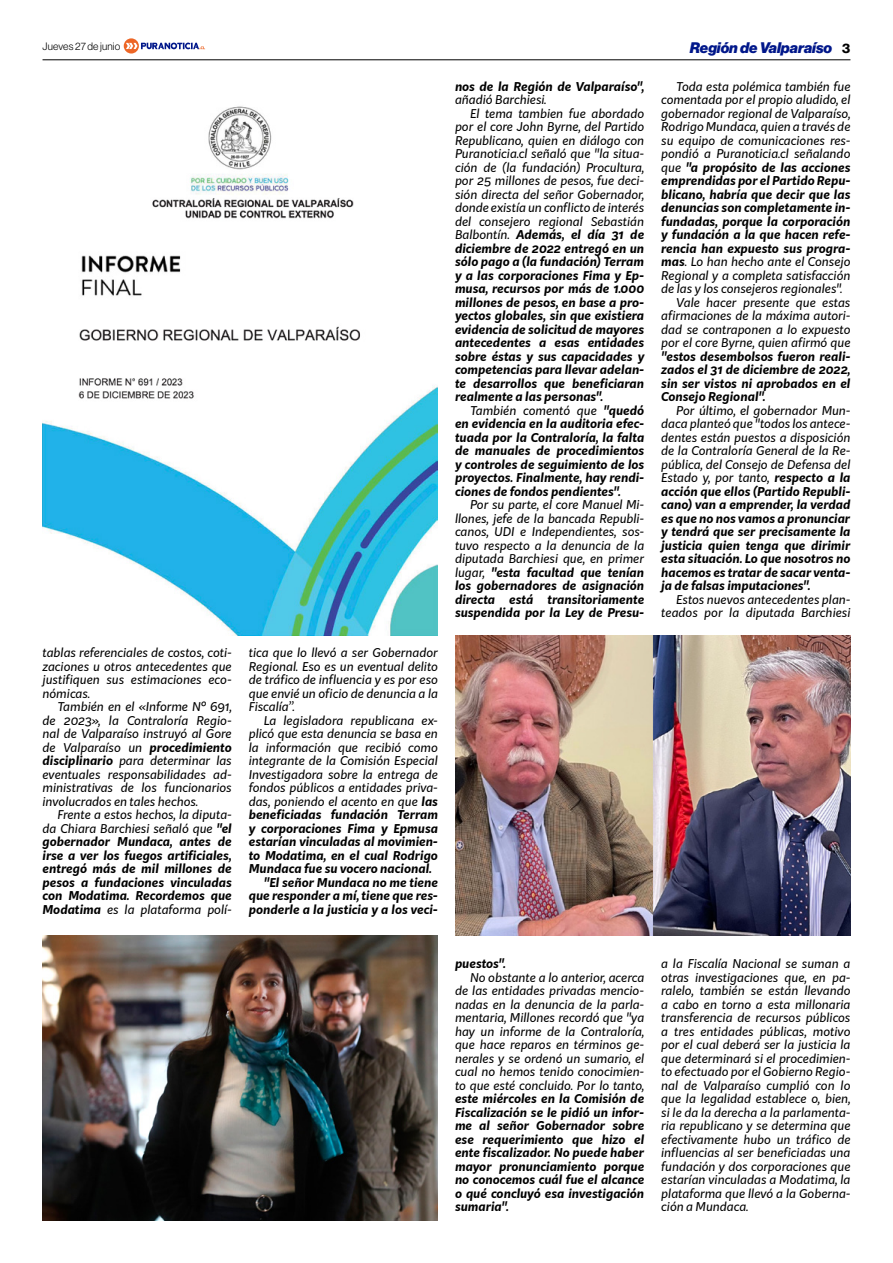
<style>
.page{position:relative;width:893px;height:1263px;background:#fff}
.page>*{position:absolute;margin:0;border:0;box-sizing:border-box;transform-origin:0 0}
.t1{font:15px "N Haas Grotesk DS Pro 96 Blk It";color:#00178a}
.t2{font:italic 12px/13.5px "Kit Sans";color:#000;text-align:justify}
.t3{font:italic 700 12px/13.5px "Kit Sans";color:#000;text-align:justify}
.t4{font:10.5px "N Haas Grotesk DS Pro 45 Lt";letter-spacing:.015em;color:#000}
.s1{font-family:"N Haas Grotesk DS Pro 75 Bd";font-size:13.5px;color:#000}
.s2{font-weight:700}
.s3{font-weight:400}
</style>
<div class="page">
<hr style="left:43px;top:59px;width:807px;height:1px;background:#000">
<svg style="left:124px;top:38px;width:81px;height:16px"></svg>
<img style="left:43px;top:106px;width:395px;height:529px">
<img style="left:43px;top:935px;width:395px;height:285px">
<img style="left:455px;top:635px;width:395px;height:300px">
<p class="t4" style="left:43px;top:40px;width:79px">Jueves 27 de junio</p>
<p class="t1" style="left:690px;top:39px;width:162px">Región de Valparaíso <span class="s1">3</span></p>
<p class="t2" style="left:43px;top:645px;width:191px">tablas referenciales de costos, coti&shy;zaciones u otros antecedentes que justifiquen sus estimaciones eco&shy;nómicas.</p>
<p class="t2" style="left:43px;top:699px;width:191px;text-indent:15px">También en el «Informe Nº 691, de 2023», la Contraloría Regio&shy;nal de Valparaíso instruyó al Gore de Valparaíso un <span class="s2">procedimiento disciplinario</span> para determinar las eventuales responsabilidades ad&shy;ministrativas de los funcionarios involucrados en tales hechos.</p>
<p class="t3" style="left:43px;top:807px;width:191px;text-indent:15px"><span class="s3">Frente a estos hechos, la diputa&shy;da Chiara Barchiesi señaló que</span> "el gobernador Mundaca, antes de irse a ver los fuegos artificiales, entregó más de mil millones de pesos a fundaciones vinculadas con Modatima. Recordemos que Modatima <span class="s3">es la plataforma polí-</span></p>
<p class="t2" style="left:249px;top:645px;width:191px">tica que lo llevó a ser Gobernador Regional. Eso es un eventual delito de tráfico de influencia y es por eso que envié un oficio de denuncia a la Fiscalía”.</p>
<p class="t2" style="left:264px;top:713px;width:176px">La legisladora republicana ex-</p>
<p class="t2" style="left:249px;top:726px;width:191px">plicó que esta denuncia se basa en</p>
<p class="t2" style="left:249px;top:740px;width:191px">la información que recibió como</p>
<p class="t2" style="left:249px;top:753px;width:191px">integrante de la Comisión Especial</p>
<p class="t2" style="left:249px;top:767px;width:191px">Investigadora sobre la entrega de</p>
<p class="t2" style="left:249px;top:780px;width:191px">fondos públicos a entidades priva-</p>
<p class="t2" style="left:249px;top:794px;width:191px">das, poniendo el acento en que <span class="s2">las</span></p>
<p class="t3" style="left:249px;top:807px;width:191px">beneficiadas fundación Terram</p>
<p class="t3" style="left:249px;top:820px;width:191px">y corporaciones Fima y Epmusa</p>
<p class="t3" style="left:249px;top:834px;width:191px">estarían vinculadas al movimien-</p>
<p class="t3" style="left:249px;top:847px;width:191px">to Modatima, en el cual Rodrigo</p>
<p class="t3" style="left:249px;top:861px;width:185px">Mundaca fue su vocero nacional.</p>
<p class="t3" style="left:264px;top:874px;width:176px">"El señor Mundaca no me tiene</p>
<p class="t3" style="left:249px;top:888px;width:191px">que responder a mí, tiene que res-</p>
<p class="t3" style="left:249px;top:901px;width:191px">ponderle a la justicia y a los veci-</p>
<p class="t3" style="left:455px;top:79px;width:191px">nos de la Región de Valparaíso",</p>
<p class="t2" style="left:455px;top:92px;width:93px">añadió Barchiesi.</p>
<p class="t2" style="left:470px;top:106px;width:176px">El tema tambien fue abordado</p>
<p class="t2" style="left:455px;top:119px;width:191px">por el core John Byrne, del Partido</p>
<p class="t2" style="left:455px;top:133px;width:191px">Republicano, quien en diálogo con</p>
<p class="t2" style="left:455px;top:146px;width:191px">Puranoticia.cl señaló que "la situa-</p>
<p class="t2" style="left:455px;top:160px;width:191px">ción de (la fundación) Procultura,</p>
<p class="t2" style="left:455px;top:173px;width:191px">por 25 millones de pesos, fue deci-</p>
<p class="t2" style="left:455px;top:187px;width:191px">sión directa del señor Gobernador,</p>
<p class="t2" style="left:455px;top:200px;width:191px">donde existía un conflicto de interés</p>
<p class="t2" style="left:455px;top:214px;width:191px">del consejero regional Sebastián</p>
<p class="t3" style="left:455px;top:227px;width:191px"><span class="s3">Balbontín.</span> Además, el día 31 de</p>
<p class="t3" style="left:455px;top:241px;width:191px">diciembre de 2022 entregó en un</p>
<p class="t3" style="left:455px;top:254px;width:191px">sólo pago a (la fundación) Terram</p>
<p class="t3" style="left:455px;top:268px;width:191px">y a las corporaciones Fima y Ep-</p>
<p class="t3" style="left:455px;top:281px;width:191px">musa, recursos por más de 1.000</p>
<p class="t3" style="left:455px;top:295px;width:191px">millones de pesos, en base a pro-</p>
<p class="t3" style="left:455px;top:308px;width:191px">yectos globales, sin que existiera</p>
<p class="t3" style="left:455px;top:322px;width:191px">evidencia de solicitud de mayores</p>
<p class="t3" style="left:455px;top:335px;width:191px">antecedentes a esas entidades</p>
<p class="t3" style="left:455px;top:349px;width:191px">sobre éstas y sus capacidades y</p>
<p class="t3" style="left:455px;top:362px;width:191px">competencias para llevar adelan-</p>
<p class="t3" style="left:455px;top:376px;width:191px">te desarrollos que beneficiaran</p>
<p class="t3" style="left:455px;top:389px;width:150px">realmente a las personas".</p>
<p class="t2" style="left:470px;top:403px;width:176px">También comentó que <span class="s2">"quedó</span></p>
<p class="t3" style="left:455px;top:416px;width:191px">en evidencia en la auditoria efec-</p>
<p class="t3" style="left:455px;top:430px;width:191px">tuada por la Contraloría, la falta</p>
<p class="t3" style="left:455px;top:443px;width:191px">de manuales de procedimientos</p>
<p class="t3" style="left:455px;top:457px;width:191px">y controles de seguimiento de los</p>
<p class="t3" style="left:455px;top:470px;width:191px">proyectos. Finalmente, hay rendi-</p>
<p class="t3" style="left:455px;top:484px;width:167px">ciones de fondos pendientes".</p>
<p class="t2" style="left:455px;top:497px;width:191px;text-indent:15px">Por su parte, el core Manuel Mi&shy;llones, jefe de la bancada Republi&shy;canos, UDI e Independientes, sos&shy;tuvo respecto a la denuncia de la diputada Barchiesi que, en primer lugar, <span class="s2">"esta facultad que tenían los gobernadores de asignación directa está transitoriamente suspendida por la Ley de Presu-</span></p>
<p class="t2" style="left:676px;top:79px;width:176px">Toda esta polémica también fue</p>
<p class="t2" style="left:661px;top:92px;width:191px">comentada por el propio aludido, el</p>
<p class="t2" style="left:661px;top:106px;width:191px">gobernador regional de Valparaíso,</p>
<p class="t2" style="left:661px;top:119px;width:191px">Rodrigo Mundaca, quien a través de</p>
<p class="t2" style="left:661px;top:133px;width:191px">su equipo de comunicaciones res-</p>
<p class="t2" style="left:661px;top:146px;width:191px">pondió a Puranoticia.cl señalando</p>
<p class="t3" style="left:661px;top:160px;width:191px"><span class="s3">que</span> "a propósito de las acciones</p>
<p class="t3" style="left:661px;top:173px;width:191px">emprendidas por el Partido Repu-</p>
<p class="t3" style="left:661px;top:187px;width:191px">blicano, habría que decir que las</p>
<p class="t3" style="left:661px;top:200px;width:191px">denuncias son completamente in-</p>
<p class="t3" style="left:661px;top:214px;width:191px">fundadas, porque la corporación</p>
<p class="t3" style="left:661px;top:227px;width:191px">y fundación a la que hacen refe-</p>
<p class="t3" style="left:661px;top:241px;width:191px">rencia han expuesto sus progra-</p>
<p class="t2" style="left:661px;top:254px;width:191px"><span class="s2">mas</span>. Lo han hecho ante el Consejo</p>
<p class="t2" style="left:661px;top:268px;width:191px">Regional y a completa satisfacción</p>
<p class="t2" style="left:661px;top:281px;width:183px">de las y los consejeros regionales".</p>
<p class="t2" style="left:676px;top:295px;width:176px">Vale hacer presente que estas</p>
<p class="t2" style="left:661px;top:308px;width:191px">afirmaciones de la máxima autori-</p>
<p class="t2" style="left:661px;top:322px;width:191px">dad se contraponen a lo expuesto</p>
<p class="t2" style="left:661px;top:335px;width:191px">por el core Byrne, quien afirmó que</p>
<p class="t3" style="left:661px;top:349px;width:191px">"estos desembolsos fueron reali&shy;zados el 31 de diciembre de 2022, sin ser vistos ni aprobados en el Consejo Regional".</p>
<p class="t3" style="left:661px;top:403px;width:191px;text-indent:15px"><span class="s3">Por último, el gobernador Mun&shy;daca planteó que "todos los antece&shy;dentes están puestos a disposición de la Contraloría General de la Re&shy;pública, del Consejo de Defensa del Estado y, por tanto,</span> respecto a la acción que ellos (Partido Republi&shy;cano) van a emprender, la verdad es que no nos vamos a pronunciar y tendrá que ser precisamente la justicia quien tenga que dirimir esta situación. Lo que nosotros no hacemos es tratar de sacar venta&shy;ja de falsas imputaciones".</p>
<p class="t2" style="left:661px;top:592px;width:191px;text-align:right">Estos nuevos antecedentes plan&shy;teados por la diputada Barchiesi</p>
<p class="t3" style="left:455px;top:956px;width:52px">puestos".</p>
<p class="t2" style="left:455px;top:970px;width:191px;text-indent:15px">No obstante a lo anterior, acerca de las entidades privadas mencio&shy;nadas en la denuncia de la parla&shy;mentaria, Millones recordó que "ya hay un informe de la Contraloría, que hace reparos en términos ge&shy;nerales y se ordenó un sumario, el cual no hemos tenido conocimien&shy;to que esté concluido. Por lo tanto,</p>
<p class="t3" style="left:455px;top:1091px;width:191px">este miércoles en la Comisión de Fiscalización se le pidió un infor&shy;me al señor Gobernador sobre ese requerimiento que hizo el ente fiscalizador. No puede haber mayor pronunciamiento porque no conocemos cuál fue el alcance o qué concluyó esa investigación sumaria".</p>
<p class="t2" style="left:661px;top:956px;width:191px">a la Fiscalía Nacional se suman a otras investigaciones que, en pa&shy;ralelo, también se están llevando a cabo en torno a esta millonaria transferencia de recursos públicos a tres entidades públicas, motivo por el cual deberá ser la justicia la que determinará si el procedimien&shy;to efectuado por el Gobierno Regio&shy;nal de Valparaíso cumplió con lo que la legalidad establece o, bien, si le da la derecha a la parlamenta&shy;ria republicano y se determina que efectivamente hubo un tráfico de influencias al ser beneficiadas una fundación y dos corporaciones que estarían vinculadas a Modatima, la plataforma que llevó a la Goberna&shy;ción a Mundaca.</p>
</div>
